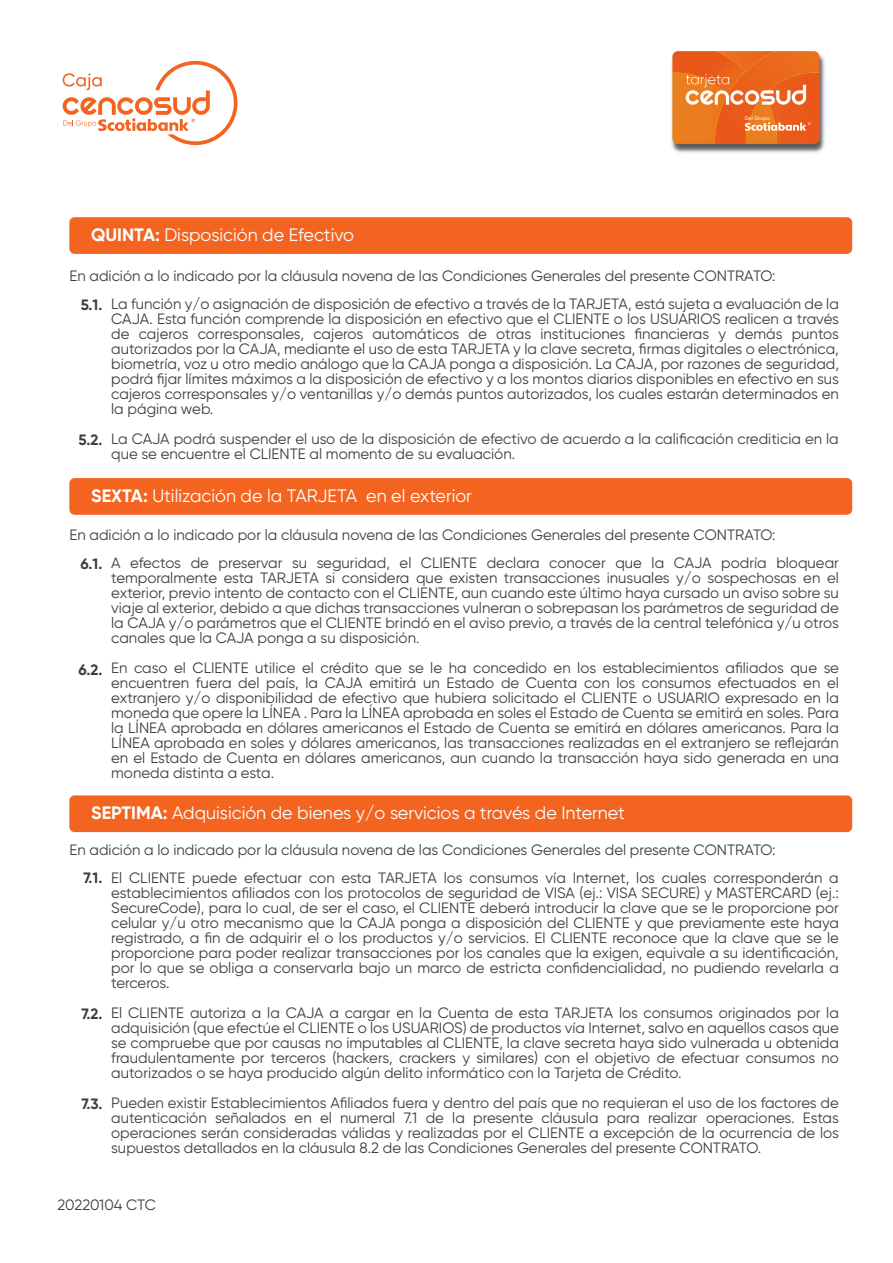
<style>
.page{position:relative;width:893px;height:1263px;background:#fff}
.page>*{position:absolute;margin:0;border:0;box-sizing:border-box;transform-origin:0 0}
.t1{font:18px "Gilroy";color:#fff}
.t2{font:15px/15px "Gilroy";color:#3e3e3f;text-align:justify}
.t3{font:700 15px "Gilroy";color:#3e3e3f}
.t4{font:500 5.25px "Gilroy";letter-spacing:.02em;color:#fff}
.s1{font-weight:700}
</style>
<div class="page">
<svg style="left:63px;top:61px;width:174px;height:84px"></svg>
<img style="left:671px;top:53px;width:154px;height:100px">
<svg style="left:672px;top:51px;width:147px;height:93px;background:#eb7732"></svg>
<div style="left:69px;top:217px;width:783px;height:37px;background:#f36421;border-radius:5px"></div>
<div style="left:69px;top:478px;width:783px;height:37px;background:#f36421;border-radius:5px"></div>
<div style="left:69px;top:795px;width:783px;height:37px;background:#f36421;border-radius:5px"></div>
<p class="t1" style="left:91px;top:224px;width:264px"><span class="s1">QUINTA:</span> Disposición de Efectivo</p>
<p class="t4" style="left:745px;top:115px;width:27px">Del Grupo</p>
<p class="t2" style="left:69px;top:268px;width:708px">En adición a lo indicado por la cláusula novena de las Condiciones Generales del presente CONTRATO:</p>
<p class="t3" style="left:81px;top:295px;width:23px">5.1.</p>
<p class="t3" style="left:79px;top:430px;width:25px">5.2.</p>
<p class="t2" style="left:111px;top:296px;width:729px">La función y/o asignación de disposición de efectivo a través de la TARJETA, está sujeta a evaluación de la CAJA. Esta función comprende la disposición en efectivo que el CLIENTE o los USUARIOS realicen a través de cajeros corresponsales, cajeros automáticos de otras instituciones financieras y demás puntos autorizados por la CAJA, mediante el uso de esta TARJETA y la clave secreta, firmas digitales o electrónica, biometría, voz u otro medio análogo que la CAJA ponga a disposición. La CAJA, por razones de seguridad, podrá fijar límites máximos a la disposición de efectivo y a los montos diarios disponibles en efectivo en sus cajeros corresponsales y/o ventanillas y/o demás puntos autorizados, los cuales estarán determinados en la página web.</p>
<p class="t2" style="left:111px;top:431px;width:729px">La CAJA podrá suspender el uso de la disposición de efectivo de acuerdo a la calificación crediticia en la que se encuentre el CLIENTE al momento de su evaluación.</p>
<p class="t1" style="left:91px;top:485px;width:382px"><span class="s1">SEXTA:</span> Utilización de la TARJETA en el exterior</p>
<p class="t2" style="left:69px;top:527px;width:708px">En adición a lo indicado por la cláusula novena de las Condiciones Generales del presente CONTRATO:</p>
<p class="t3" style="left:81px;top:554px;width:23px">6.1.</p>
<p class="t3" style="left:78px;top:660px;width:25px">6.2.</p>
<p class="t2" style="left:111px;top:555px;width:729px">A efectos de preservar su seguridad, el CLIENTE declara conocer que la CAJA podría bloquear temporalmente esta TARJETA si considera que existen transacciones inusuales y/o sospechosas en el exterior, previo intento de contacto con el CLIENTE, aun cuando este último haya cursado un aviso sobre su viaje al exterior, debido a que dichas transacciones vulneran o sobrepasan los parámetros de seguridad de la CAJA y/o parámetros que el CLIENTE brindó en el aviso previo, a través de la central telefónica y/u otros canales que la CAJA ponga a su disposición.</p>
<p class="t2" style="left:111px;top:660px;width:729px">En caso el CLIENTE utilice el crédito que se le ha concedido en los establecimientos afiliados que se encuentren fuera del país, la CAJA emitirá un Estado de Cuenta con los consumos efectuados en el extranjero y/o disponibilidad de efectivo que hubiera solicitado el CLIENTE o USUARIO expresado en la moneda que opere la LÍNEA . Para la LÍNEA aprobada en soles el Estado de Cuenta se emitirá en soles. Para la LÍNEA aprobada en dólares americanos el Estado de Cuenta se emitirá en dólares americanos. Para la LÍNEA aprobada en soles y dólares americanos, las transacciones realizadas en el extranjero se reflejarán en el Estado de Cuenta en dólares americanos, aun cuando la transacción haya sido generada en una moneda distinta a esta.</p>
<p class="t1" style="left:91px;top:802px;width:535px"><span class="s1">SEPTIMA:</span> Adquisición de bienes y/o servicios a través de Internet</p>
<p class="t2" style="left:69px;top:842px;width:708px">En adición a lo indicado por la cláusula novena de las Condiciones Generales del presente CONTRATO:</p>
<p class="t3" style="left:84px;top:868px;width:20px">7.1.</p>
<p class="t3" style="left:81px;top:1004px;width:23px">7.2.</p>
<p class="t3" style="left:81px;top:1094px;width:23px">7.3.</p>
<p class="t2" style="left:111px;top:870px;width:729px">El CLIENTE puede efectuar con esta TARJETA los consumos vía Internet, los cuales corresponderán a establecimientos afiliados con los protocolos de seguridad de VISA (ej.: VISA SECURE) y MASTERCARD (ej.:<br>SecureCode), para lo cual, de ser el caso, el CLIENTE deberá introducir la clave que se le proporcione por celular y/u otro mecanismo que la CAJA ponga a disposición del CLIENTE y que previamente este haya registrado, a fin de adquirir el o los productos y/o servicios. El CLIENTE reconoce que la clave que se le proporcione para poder realizar transacciones por los canales que la exigen, equivale a su identificación, por lo que se obliga a conservarla bajo un marco de estricta confidencialidad, no pudiendo revelarla a terceros.</p>
<p class="t2" style="left:111px;top:1005px;width:729px">El CLIENTE autoriza a la CAJA a cargar en la Cuenta de esta TARJETA los consumos originados por la adquisición (que efectúe el CLIENTE o los USUARIOS) de productos vía Internet, salvo en aquellos casos que se compruebe que por causas no imputables al CLIENTE, la clave secreta haya sido vulnerada u obtenida fraudulentamente por terceros (hackers, crackers y similares) con el objetivo de efectuar consumos no autorizados o se haya producido algún delito informático con la Tarjeta de Crédito.</p>
<p class="t2" style="left:111px;top:1095px;width:729px">Pueden existir Establecimientos Afiliados fuera y dentro del país que no requieran el uso de los factores de autenticación señalados en el numeral 7.1 de la presente cláusula para realizar operaciones. Estas operaciones serán consideradas válidas y realizadas por el CLIENTE a excepción de la ocurrencia de los supuestos detallados en la cláusula 8.2 de las Condiciones Generales del presente CONTRATO.</p>
<p class="t2" style="left:57px;top:1197px;width:100px">20220104 CTC</p>
</div>
